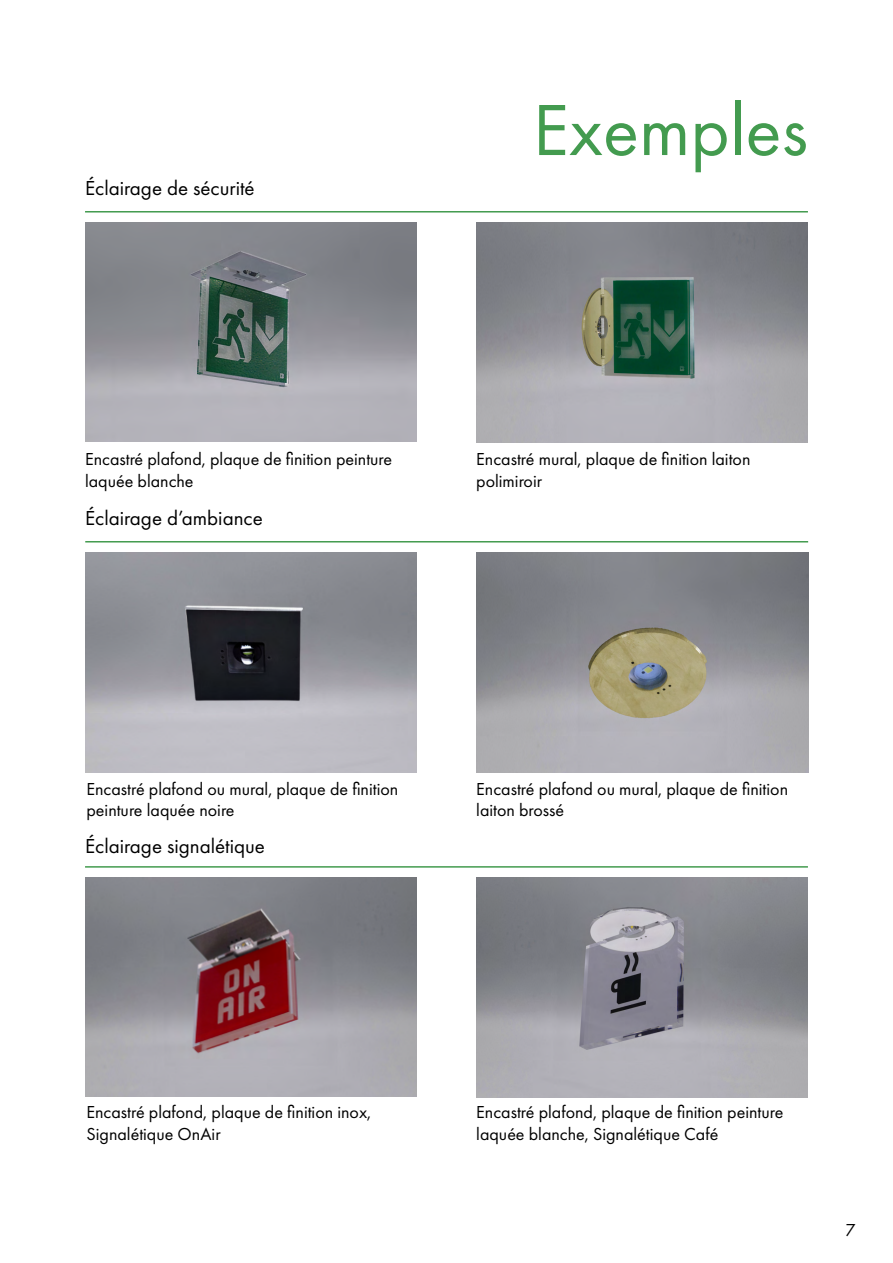
<style>
.page{position:relative;width:893px;height:1263px;background:#fff}
.page>*{position:absolute;margin:0;border:0;box-sizing:border-box;transform-origin:0 0}
.t1{font:75px "Futura PT";color:#439b4f}
.t2{font:21px "Futura PT";color:#000}
.t3{font:18px/21.6px "Futura PT";color:#000}
</style>
<div class="page">
<hr style="left:85px;top:211px;width:723px;height:1px;background:#439b4f">
<hr style="left:85px;top:866px;width:723px;height:2px;background:#439b4f">
<img style="left:85px;top:222px;width:332px;height:220px">
<img style="left:85px;top:877px;width:332px;height:220px">
<img style="left:476px;top:223px;width:332px;height:219px">
<img style="left:476px;top:878px;width:332px;height:219px">
<hr style="left:85px;top:541px;width:723px;height:1px;background:#439b4f">
<img style="left:85px;top:553px;width:332px;height:219px">
<img style="left:476px;top:553px;width:332px;height:219px">
<p class="t2" style="left:85px;top:175px;width:171px">Éclairage de sécurité</p>
<p class="t1" style="left:533px;top:86px;width:277px">Exemples</p>
<p class="t3" style="left:85px;top:448px;width:309px">Encastré plafond, plaque de finition peinture laquée blanche</p>
<p class="t2" style="left:85px;top:506px;width:179px">Éclairage d’ambiance</p>
<p class="t3" style="left:476px;top:448px;width:276px">Encastré mural, plaque de finition laiton polimiroir</p>
<p class="t3" style="left:86px;top:778px;width:313px">Encastré plafond ou mural, plaque de finition peinture laquée noire</p>
<p class="t2" style="left:85px;top:834px;width:181px">Éclairage signalétique</p>
<p class="t3" style="left:476px;top:778px;width:313px">Encastré plafond ou mural, plaque de finition laiton brossé</p>
<p class="t3" style="left:86px;top:1101px;width:286px">Encastré plafond, plaque de finition inox,<br>Signalétique OnAir</p>
<p class="t3" style="left:476px;top:1101px;width:309px">Encastré plafond, plaque de finition peinture laquée blanche, Signalétique Café</p>
<p class="t3" style="left:845px;top:1219px;width:12px">7</p>
</div>
